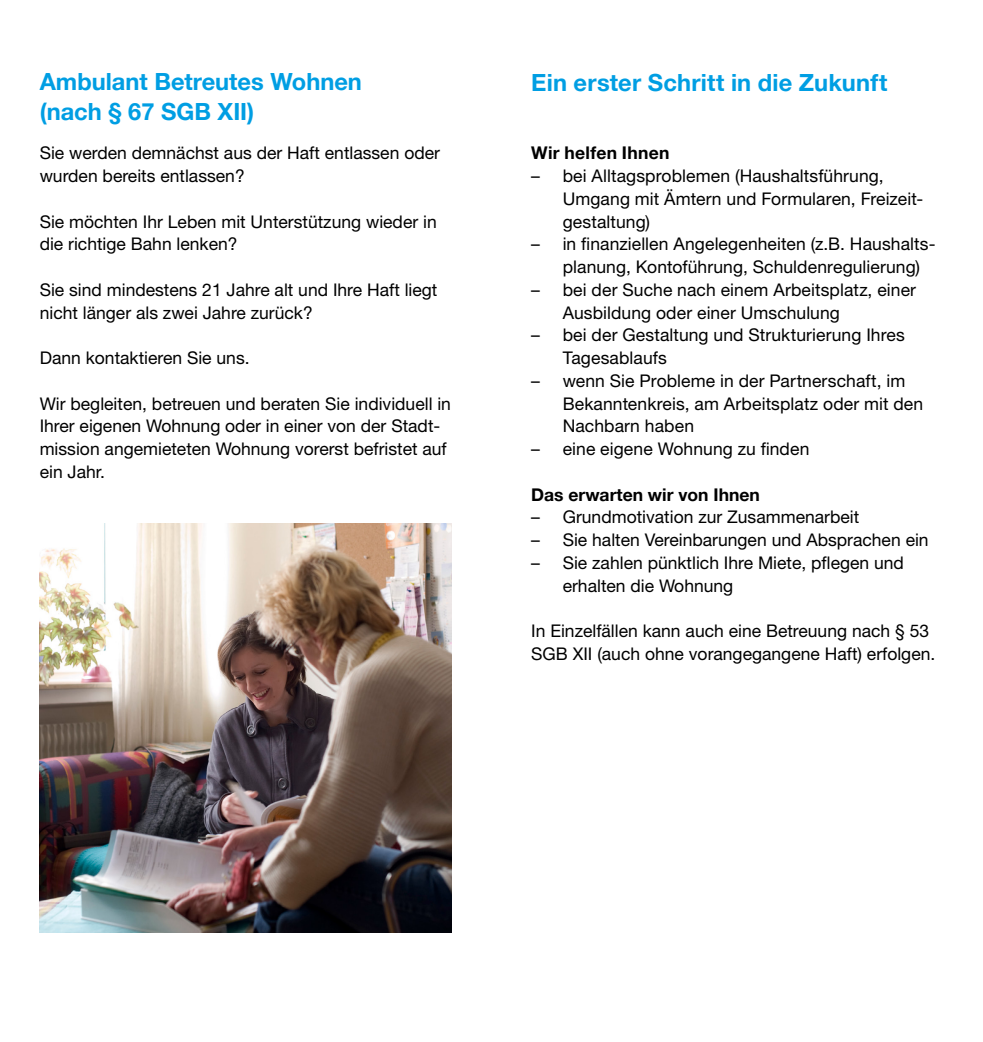
<style>
.page{position:relative;width:983px;height:1042px;background:#fff}
.page>*{position:absolute;margin:0;border:0;box-sizing:border-box;transform-origin:0 0}
.t1{font:700 23.62px/29.8px "Helvetica Neue LT Pro";color:#009ee3}
.t2{font:17.5px/22.8px "Helvetica Neue LT Pro";color:#000}
.t3{font:700 17.5px "Helvetica Neue LT Pro";color:#000}
</style>
<div class="page">
<img style="left:40px;top:523px;width:411px;height:410px">
<h1 class="t1" style="left:40px;top:66px;width:324px">Ambulant Betreutes Wohnen (nach § 67 SGB XII)</h1>
<h1 class="t1" style="left:531px;top:67px;width:357px">Ein erster Schritt in die Zukunft</h1>
<p class="t3" style="left:531px;top:142px;width:140px">Wir helfen Ihnen</p>
<p class="t2" style="left:562px;top:164px;width:362px;text-indent:-32px">– bei Alltagsproblemen (Haushaltsführung,<br>Umgang mit Ämtern und Formularen, Freizeit&shy;gestaltung)</p>
<p class="t2" style="left:562px;top:232px;width:374px;text-indent:-32px">– in finanziellen Angelegenheiten (z.B. Haushalts&shy;planung, Kontoführung, Schuldenregulierung)</p>
<p class="t2" style="left:562px;top:278px;width:355px;text-indent:-32px">– bei der Suche nach einem Arbeitsplatz, einer<br>Ausbildung oder einer Umschulung</p>
<p class="t2" style="left:562px;top:323px;width:343px;text-indent:-32px">– bei der Gestaltung und Strukturierung Ihres<br>Tagesablaufs</p>
<p class="t2" style="left:562px;top:369px;width:362px;text-indent:-32px">– wenn Sie Probleme in der Partnerschaft, im<br>Bekanntenkreis, am Arbeitsplatz oder mit den<br>Nachbarn haben</p>
<p class="t2" style="left:531px;top:437px;width:280px">– eine eigene Wohnung zu finden</p>
<p class="t3" style="left:531px;top:483px;width:230px">Das erwarten wir von Ihnen</p>
<p class="t2" style="left:531px;top:505px;width:329px">– Grundmotivation zur Zusammenarbeit</p>
<p class="t2" style="left:531px;top:528px;width:399px">– Sie halten Vereinbarungen und Absprachen ein</p>
<p class="t2" style="left:562px;top:551px;width:343px;text-indent:-32px">– Sie zahlen pünktlich Ihre Miete, pflegen und erhalten die Wohnung</p>
<p class="t2" style="left:531px;top:619px;width:405px">In Einzelfällen kann auch eine Betreuung nach § 53<br>SGB XII (auch ohne vorangegangene Haft) erfolgen.</p>
<p class="t2" style="left:40px;top:141px;width:401px">Sie werden demnächst aus der Haft entlassen oder wurden bereits entlassen?</p>
<p class="t2" style="left:40px;top:209px;width:398px">Sie möchten Ihr Leben mit Unterstützung wieder in die richtige Bahn lenken?</p>
<p class="t2" style="left:40px;top:278px;width:399px">Sie sind mindestens 21 Jahre alt und Ihre Haft liegt nicht länger als zwei Jahre zurück?</p>
<p class="t2" style="left:40px;top:346px;width:211px">Dann kontaktieren Sie uns.</p>
<p class="t2" style="left:40px;top:391px;width:413px">Wir begleiten, betreuen und beraten Sie individuell in Ihrer eigenen Wohnung oder in einer von der Stadt&shy;mission angemieteten Wohnung vorerst befristet auf ein Jahr.</p>
</div>
